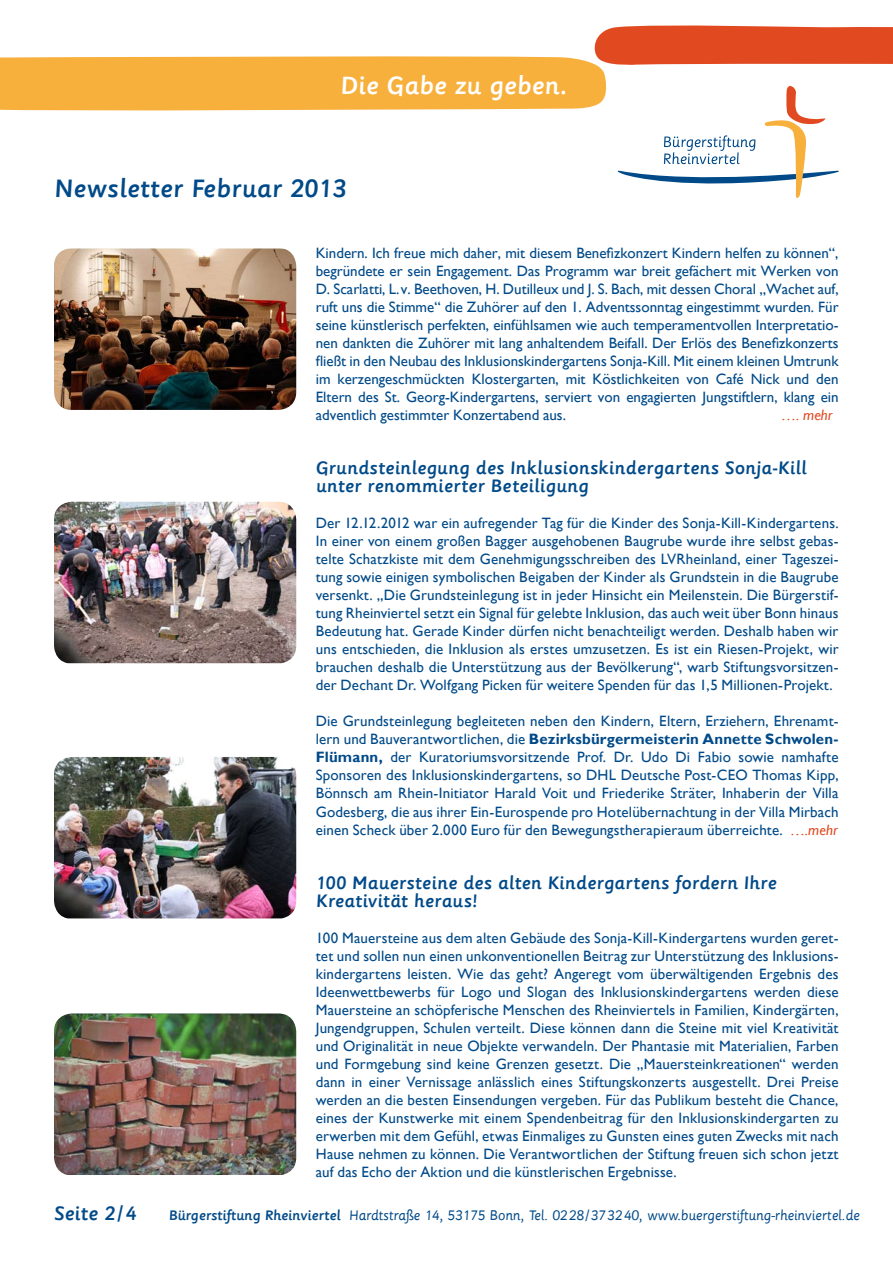
<style>
.page{position:relative;width:893px;height:1263px;background:#fff}
.page>*{position:absolute;margin:0;border:0;box-sizing:border-box;transform-origin:0 0}
.t1{font:500 27.15px "Sassoon Primary Com";letter-spacing:.005em;color:#004a89}
.t2{font:500 27px "Sassoon Primary Com";color:#fff}
.t3{font:500 21px "Sassoon Primary Com";letter-spacing:.005em;color:#004a89}
.t4{font:500 19.5px/18px "Sassoon Primary Com";letter-spacing:.01em;color:#004a89}
.t5{font:15px/18px "Gill Sans";letter-spacing:.005em;color:#004a89;text-align:justify}
.t6{font:italic 15px "Gill Sans";color:#e14920}
.t7{font:14.85px "Sassoon Primary Com";letter-spacing:-.01em;color:#004a89}
.s1{font-weight:700}
.s2{font-style:italic;color:#e14920}
.s3{font-weight:500}
</style>
<div class="page">
<svg style="left:0;top:25px;width:893px;height:173px"></svg>
<img style="left:54px;top:502px;width:242px;height:161px">
<img style="left:54px;top:757px;width:242px;height:161px">
<img style="left:54px;top:248px;width:242px;height:162px">
<img style="left:54px;top:1013px;width:242px;height:162px">
<h2 class="t2" style="left:340px;top:70px;width:228px">Die Gabe zu geben.</h2>
<h1 class="t1" style="left:54px;top:173px;width:294px">Newsletter Februar 2013</h1>
<p class="t5" style="left:316px;top:245px;width:524px">Kindern. Ich freue mich daher, mit diesem Benefizkonzert Kindern helfen zu können“, begründete er sein Engagement. Das Programm war breit gefächert mit Werken von D. Scarlatti, L.v. Beethoven, H. Dutilleux und J. S. Bach, mit dessen Choral „Wachet auf, ruft uns die Stimme“ die Zuhörer auf den 1. Adventssonntag eingestimmt wurden. Für seine künstlerisch perfekten, einfühlsamen wie auch temperamentvollen Interpretatio&shy;nen dankten die Zuhörer mit lang anhaltendem Beifall. Der Erlös des Benefizkonzerts fließt in den Neubau des Inklusionskindergartens Sonja-Kill. Mit einem kleinen Umtrunk im kerzengeschmückten Klostergarten, mit Köstlichkeiten von Café Nick und den Eltern des St. Georg-Kindergartens, serviert von engagierten Jungstiftlern, klang ein adventlich gestimmter Konzertabend aus.</p>
<p class="t6" style="left:781px;top:407px;width:53px">…. mehr</p>
<h3 class="t4" style="left:316px;top:459px;width:492px">Grundsteinlegung des Inklusionskindergartens Sonja-Kill unter renommierter Beteiligung</h3>
<p class="t5" style="left:316px;top:515px;width:524px">Der 12.12.2012 war ein aufregender Tag für die Kinder des Sonja-Kill-Kindergartens.<br>In einer von einem großen Bagger ausgehobenen Baugrube wurde ihre selbst gebas&shy;telte Schatzkiste mit dem Genehmigungsschreiben des LVRheinland, einer Tageszei&shy;tung sowie einigen symbolischen Beigaben der Kinder als Grundstein in die Baugrube versenkt. „Die Grundsteinlegung ist in jeder Hinsicht ein Meilenstein. Die Bürgerstif&shy;tung Rheinviertel setzt ein Signal für gelebte Inklusion, das auch weit über Bonn hinaus Bedeutung hat. Gerade Kinder dürfen nicht benachteiligt werden. Deshalb haben wir uns entschieden, die Inklusion als erstes umzusetzen. Es ist ein Riesen-Projekt, wir brauchen deshalb die Unterstützung aus der Bevölkerung“, warb Stiftungsvorsitzen&shy;der Dechant Dr. Wolfgang Picken für weitere Spenden für das 1,5 Millionen-Projekt.</p>
<p class="t5" style="left:316px;top:713px;width:524px">Die Grundsteinlegung begleiteten neben den Kindern, Eltern, Erziehern, Ehrenamt&shy;lern und Bauverantwortlichen, die <span class="s1">Bezirksbürgermeisterin Annette Schwolen-Flümann,</span> der Kuratoriumsvorsitzende Prof. Dr. Udo Di Fabio sowie namhafte Sponsoren des Inklusionskindergartens, so DHL Deutsche Post-CEO Thomas Kipp, Bönnsch am Rhein-Initiator Harald Voit und Friederike Sträter, Inhaberin der Villa Godesberg, die aus ihrer Ein-Eurospende pro Hotelübernachtung in der Villa Mirbach einen Scheck über 2.000 Euro für den Bewegungstherapieraum überreichte. <span class="s2">….mehr</span></p>
<h3 class="t4" style="left:316px;top:873px;width:462px">100 Mauersteine des alten Kindergartens fordern Ihre<br>Kreativität heraus!</h3>
<p class="t5" style="left:316px;top:929px;width:524px">100 Mauersteine aus dem alten Gebäude des Sonja-Kill-Kindergartens wurden geret&shy;tet und sollen nun einen unkonventionellen Beitrag zur Unterstützung des Inklusions&shy;kindergartens leisten. Wie das geht? Angeregt vom überwältigenden Ergebnis des Ideenwettbewerbs für Logo und Slogan des Inklusionskindergartens werden diese Mauersteine an schöpferische Menschen des Rheinviertels in Familien, Kindergärten, Jungendgruppen, Schulen verteilt. Diese können dann die Steine mit viel Kreativität und Originalität in neue Objekte verwandeln. Der Phantasie mit Materialien, Farben und Formgebung sind keine Grenzen gesetzt. Die „Mauersteinkreationen“ werden dann in einer Vernissage anlässlich eines Stiftungskonzerts ausgestellt. Drei Preise werden an die besten Einsendungen vergeben. Für das Publikum besteht die Chance, eines der Kunstwerke mit einem Spendenbeitrag für den Inklusionskindergarten zu erwerben mit dem Gefühl, etwas Einmaliges zu Gunsten eines guten Zwecks mit nach Hause nehmen zu können. Die Verantwortlichen der Stiftung freuen sich schon jetzt auf das Echo der Aktion und die künstlerischen Ergebnisse.</p>
<h3 class="t3" style="left:54px;top:1201px;width:84px">Seite 2/4</h3>
<p class="t7" style="left:169px;top:1206px;width:693px"><span class="s3">Bürgerstiftung Rheinviertel</span> Hardtstraße 14, 53175 Bonn, Tel. 0228/373240, www.buergerstiftung-rheinviertel.de</p>
</div>
